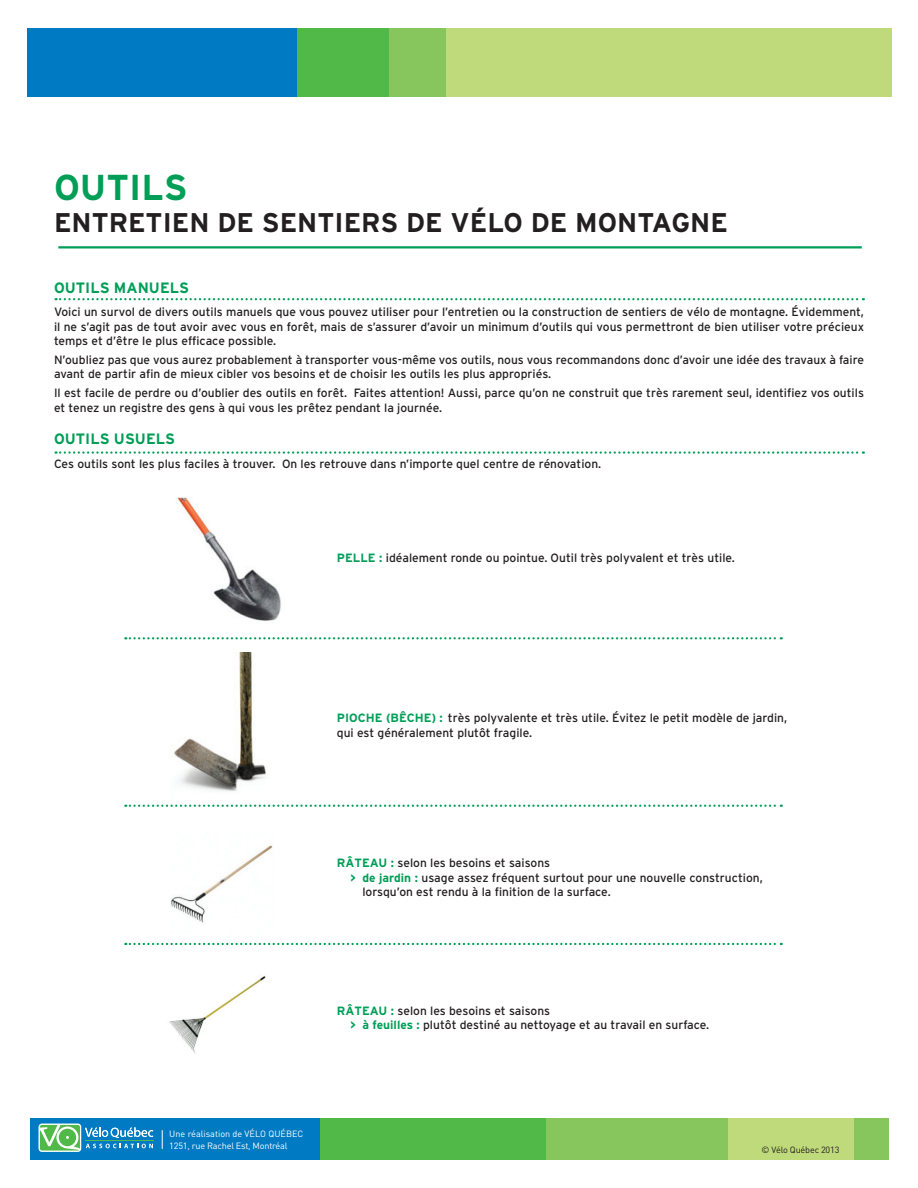
<style>
.page{position:relative;width:918px;height:1188px;background:#fff}
.page>*{position:absolute;margin:0;border:0;box-sizing:border-box;transform-origin:0 0}
.t1{font:700 36px "Interstate";color:#009e57}
.t2{font:700 27px "Interstate";color:#231f20}
.t3{font:700 15px "Interstate";color:#009e57}
.t4{font:12px/14.4px "Interstate";color:#231f20}
.t5{font:9px/11.6px "DIN";color:#fff}
.t6{font:9px "DIN";letter-spacing:-.02em;color:#231f20}
.s1{font-weight:700;color:#009e57}
</style>
<div class="page">
<img style="left:177px;top:497px;width:104px;height:124px">
<img style="left:171px;top:653px;width:99px;height:152px">
<img style="left:171px;top:845px;width:102px;height:78px">
<img style="left:169px;top:976px;width:97px;height:78px">
<div style="left:724px;top:1118px;width:165px;height:42px;background:#bfda7b"></div>
<div style="left:854px;top:1118px;width:35px;height:42px;background:#86c65c"></div>
<div style="left:30px;top:1118px;width:291px;height:42px;background:#007ac2"></div>
<div style="left:320px;top:1118px;width:229px;height:42px;background:#51b948"></div>
<div style="left:546px;top:1118px;width:182px;height:42px;background:#86c65c"></div>
<div style="left:27px;top:28px;width:270px;height:69px;background:#007ac2"></div>
<div style="left:297px;top:28px;width:92px;height:69px;background:#51b948"></div>
<div style="left:389px;top:28px;width:57px;height:69px;background:#86c65c"></div>
<div style="left:446px;top:28px;width:446px;height:69px;background:#bfda7b"></div>
<div style="left:39px;top:1124px;width:42px;height:28px;border:2px solid #fff;border-radius:3px"></div>
<svg style="left:39px;top:1124px;width:42px;height:27px"></svg>
<svg style="left:39px;top:1124px;width:114px;height:26px"></svg>
<hr style="left:85px;top:1140px;width:68px;height:1px;background:#51b948">
<svg style="left:162px;top:1130px;width:1px;height:19px"></svg>
<svg style="left:56px;top:298px;width:808px;height:2px"></svg>
<svg style="left:56px;top:451px;width:808px;height:3px"></svg>
<svg style="left:125px;top:637px;width:657px;height:2px"></svg>
<svg style="left:125px;top:805px;width:657px;height:2px"></svg>
<svg style="left:125px;top:943px;width:657px;height:2px"></svg>
<hr style="left:58px;top:246px;width:804px;height:2px;background:#009e57">
<h1 class="t1" style="left:54px;top:167px;width:131px">OUTILS</h1>
<h2 class="t2" style="left:54px;top:207px;width:675px">ENTRETIEN DE SENTIERS DE VÉLO DE MONTAGN E</h2>
<p class="t3" style="left:54px;top:279px;width:10px">OUTIL</p>
<p class="t3" style="left:100px;top:279px;width:60px">S MANUEL</p>
<p class="t3" style="left:179px;top:279px;width:11px">S</p>
<p class="t4" style="left:54px;top:305px;width:812px;text-align:justify">Voici un survol de divers outils manuels que vous pouvez utiliser pour l’entretien ou la construction de sentiers de vélo de montagne. Évidemment, il ne s’agit pas de tout avoir avec vous en forêt, mais de s’assurer d’avoir un minimum d’outils qui vous permettront de bien utiliser votre précieux temps et d’être le plus efficace possible.   </p>
<p class="t4" style="left:54px;top:352px;width:812px">N’oubliez pas que vous aurez probablement à transporter vous-même vos outils, nous vous recommandons donc d’avoir une idée des travaux à faire avant de partir afin de mieux cibler vos besoins et de choisir les outils les plus appropriés.</p>
<p class="t4" style="left:54px;top:386px;width:811px">Il est facile de perdre ou d’oublier des outils en forêt. Faites attention! Aussi, parce qu’on ne construit que très rarement seul, identifiez vos outils et tenez un registre des gens à qui vous les prêtez pendant la journée.</p>
<p class="t3" style="left:54px;top:430px;width:10px">OUTIL</p>
<p class="t3" style="left:100px;top:430px;width:46px">S USUEL</p>
<p class="t3" style="left:165px;top:430px;width:11px">S</p>
<p class="t4" style="left:54px;top:456px;width:549px">Ces outils sont les plus faciles à trouver. On les retrouve dans n’importe quel centre de rénovation.</p>
<p class="t4" style="left:337px;top:550px;width:399px"><span class="s1">PELLE :</span> idéalement ronde ou pointue. Outil très polyvalent et très utile.</p>
<p class="t4" style="left:337px;top:711px;width:452px"><span class="s1">PIOCHE (BÊCHE) :</span> très polyvalente et très utile. Évitez le petit modèle de jardin, qui est généralement plutôt fragile.</p>
<p class="t4" style="left:337px;top:856px;width:215px"><span class="s1">RÂTEAU :</span> selon les besoins et saisons</p>
<p class="t4" style="left:350px;top:870px;width:414px"><span class="s1">&gt; DE JARDIN :</span> usage assez fréquent surtout pour une nouvelle construction,</p>
<p class="t4" style="left:362px;top:884px;width:250px">lorsqu’on est rendu à la finition de la surface.</p>
<p class="t4" style="left:350px;top:1003px;width:360px;text-indent:-14px"><span class="s1">RÂTEAU :</span> selon les besoins et saisons<br><span class="s1">&gt; À FEUILLES :</span> plutôt destiné au nettoyage et au travail en surface.</p>
<p class="t5" style="left:169px;top:1128px;width:136px">Une réalisation de VÉLO QUÉBEC<br>1251, rue Rachel Est, Montréal</p>
<p class="t6" style="left:761px;top:1144px;width:80px">© Vélo Québec 2013</p>
</div>
